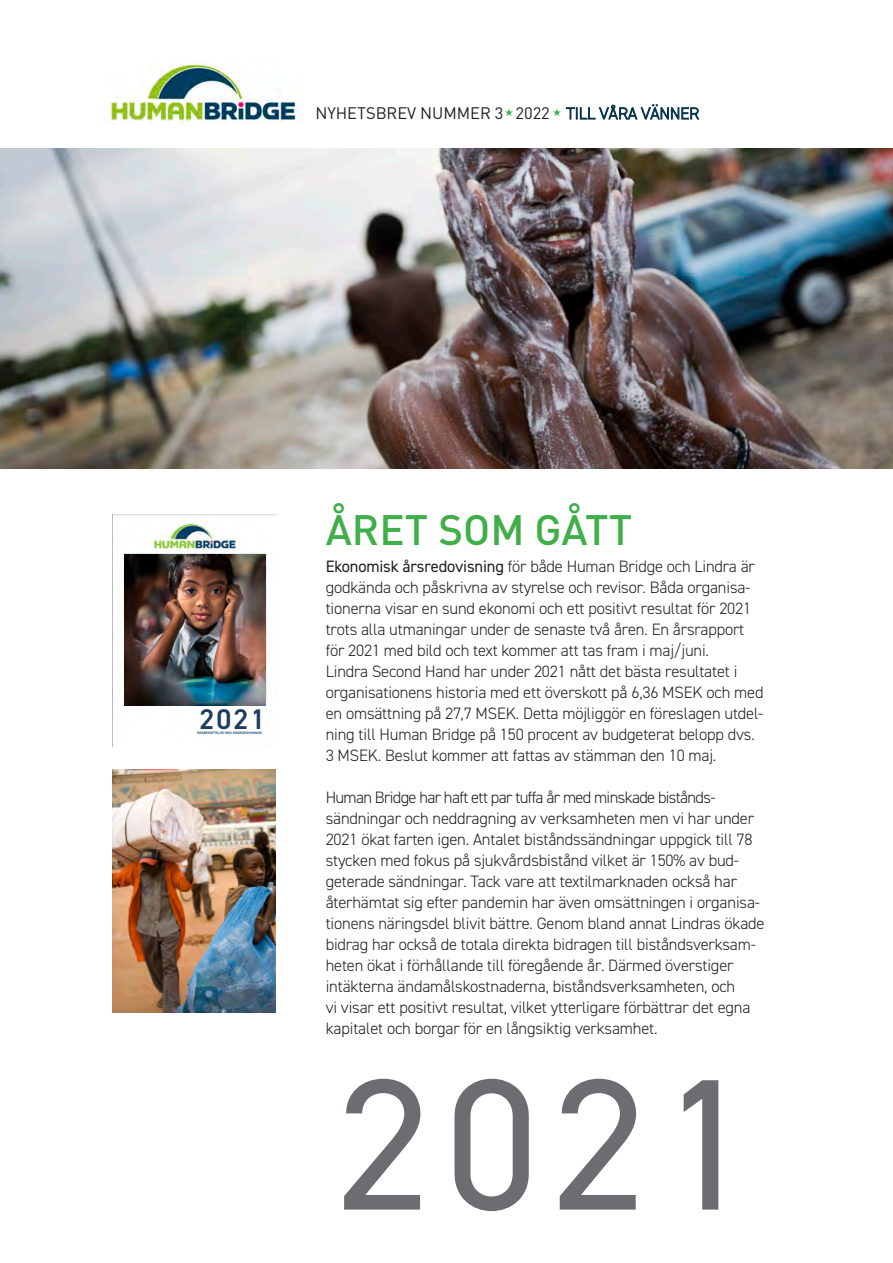
<style>
.page{position:relative;width:893px;height:1263px;background:#fff}
.page>*{position:absolute;margin:0;border:0;box-sizing:border-box;transform-origin:0 0}
.t1{font:187.5px "DIN2014";color:#6c6d70}
.t2{font:500 42px "DIN";color:#40ae49}
.t3{font:600 28.5px "DIN2014";color:#203c5b}
.t4{font:300 16.5px/21px "DIN2014";letter-spacing:-.01em;color:#231f20}
.t5{font:300 16.5px "DIN2014";letter-spacing:-.04em;color:#231f20}
.t6{font:16.5px "DIN";letter-spacing:-.005em;color:#231f20}
.s1{font-family:"DIN2014";font-weight:300;color:#0a354f}
.s2{font-weight:400}
</style>
<div class="page">
<img style="left:0;top:148px;width:893px;height:321px">
<img style="left:100px;top:60px;width:202px;height:64px">
<img style="left:113px;top:514px;width:164px;height:223px">
<img style="left:124px;top:555px;width:141px;height:150px">
<div style="left:185px;top:707px;width:83px;height:21px;background:#fff"></div>
<img style="left:113px;top:770px;width:162px;height:243px">
<p class="t6" style="left:315px;top:103px;width:385px">NYHETSBREV NUMMER 3 2022 <sup>★</sup> <span class="s1">TILL VÅRA VÄNNER</span></p>
<p class="t3" style="left:200px;top:700px;width:67px">2021</p>
<p class="t2" style="left:326px;top:503px;width:308px">ÅRET SOM GÅTT</p>
<p class="t4" style="left:326px;top:556px;width:431px"><span class="s2">Ekonomisk årsredovisning</span> för både Human Bridge och Lindra är godkända och påskrivna av styrelse och revisor. Båda organisa&shy;tionerna visar en sund ekonomi och ett positivt resultat för 2021 trots alla utmaningar under de senaste två åren. En årsrapport för 2021 med bild och text kommer att tas fram i maj/juni.</p>
<p class="t4" style="left:326px;top:661px;width:439px">Lindra Second Hand har under 2021 nått det bästa resultatet i organisationens historia med ett överskott på 6,36 MSEK och med en omsättning på 27,7 MSEK. Detta möjliggör en föreslagen utdel&shy;ning till Human Bridge på 150 procent av budgeterat belopp dvs.<br>3 MSEK. Beslut kommer att fattas av stämman den 10 maj.</p>
<p class="t5" style="left:326px;top:787px;width:391px">Human Bridge har haft ett par tuffa år med minskade bistånds-</p>
<p class="t4" style="left:326px;top:808px;width:440px">sändningar och neddragning av verksamheten men vi har under 2021 ökat farten igen. Antalet biståndssändningar uppgick till 78 stycken med fokus på sjukvårdsbistånd vilket är 150% av bud&shy;geterade sändningar. Tack vare att textilmarknaden också har återhämtat sig efter pandemin har även omsättningen i organisa&shy;tionens näringsdel blivit bättre. Genom bland annat Lindras ökade bidrag har också de totala direkta bidragen till biståndsverksam&shy;heten ökat i förhållande till föregående år. Därmed överstiger intäkterna ändamålskostnaderna, biståndsverksamheten, och<br>vi visar ett positivt resultat, vilket ytterligare förbättrar det egna kapitalet och borgar för en långsiktig verksamhet.</p>
<p class="t1" style="left:337px;top:1028px;width:419px">2021</p>
</div>
